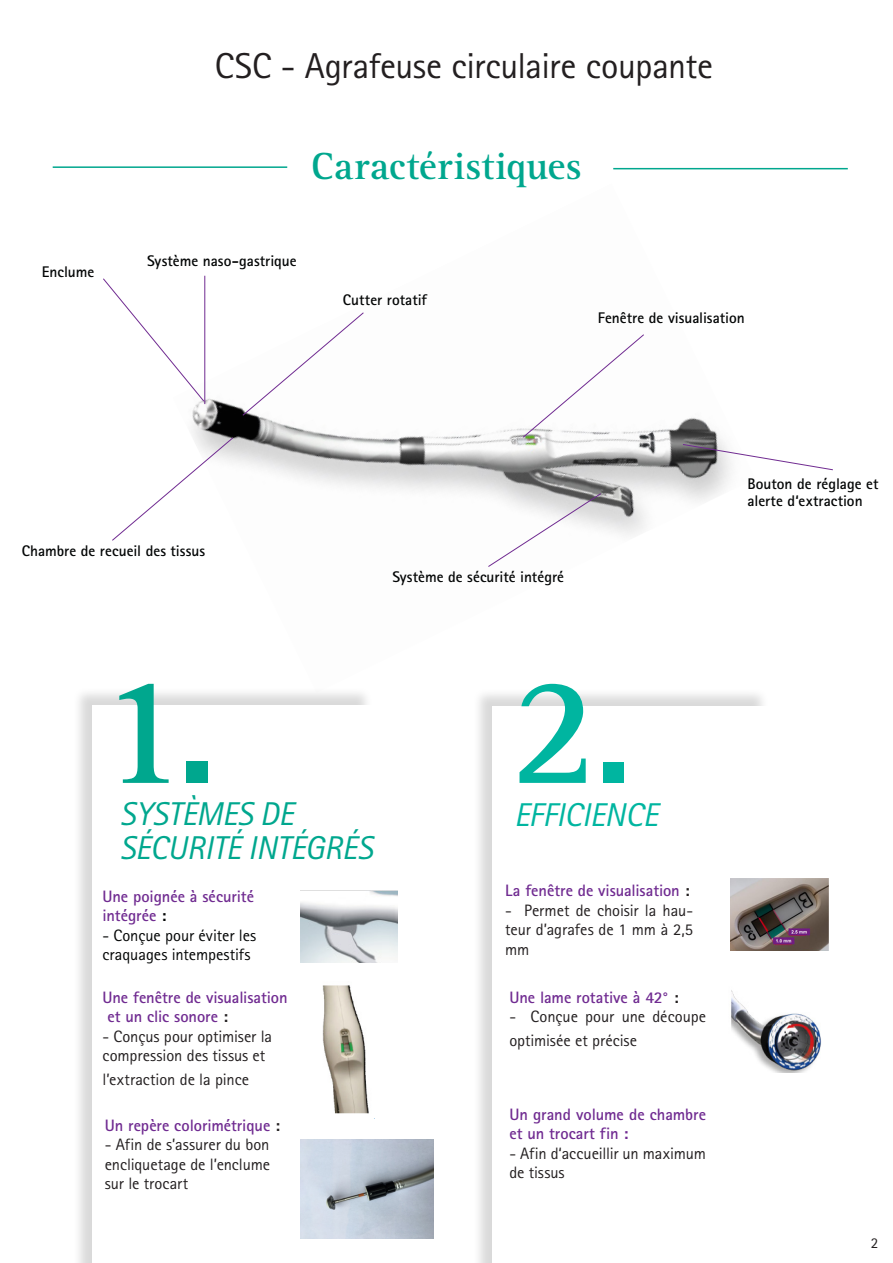
<style>
.page{position:relative;width:893px;height:1263px;background:#fff}
.page>*{position:absolute;margin:0;border:0;box-sizing:border-box;transform-origin:0 0}
.Bodytext__Box{font:700 159px "Rotis Serif Pro";color:#00a78e}
.Bodytext__Box-2{font:700 159px "Rotis Serif Pro";color:#00b5a0}
.Bodytext__Box-3{font:700 39px "Rotis Serif Pro";letter-spacing:.005em;color:#00a78e}
.Bodytext__Box-4{font:36px "Rotis Sans Serif Pro";letter-spacing:-.015em;color:#231f20}
.Bodytext__Box-5{font:italic 33px "Rotis Sans Serif Pro";letter-spacing:-.005em;color:#00a78e}
.Bodytext__Box-6{font:italic 33px "Rotis Sans Serif Pro";letter-spacing:-.01em;color:#00b5a0}
.Bodytext__Box-7{font:16.5px/19.5px "Rotis Sans Serif Pro";letter-spacing:-.005em;color:#231f20}
.Bodytext__Box-8{font:700 16.5px/19.5px "Rotis Sans Serif Pro";letter-spacing:-.005em;color:#702b91}
.Bodytext__Box-9{font:16.5px "Rotis Sans Serif Pro";letter-spacing:-.005em;color:#030505}
.Bodytext__Box-10{font:700 15.45px/17px "Rotis Sans Serif Pro";color:#030505}
.Bodytext__Box-11{font:15px "Rotis Sans Serif Pro";color:#231f20}
.s1{font-family:"Rotis Sans Serif Pro";font-weight:800}
.s2{font-family:"Rotis Sans Serif Pro";font-weight:800;font-size:150px}
.s3{color:#030505}
.s4{color:#231f20}
</style>
<div class="page">
<img style="left:192px;top:275px;width:538px;height:260px">
<hr style="left:53px;top:166px;width:234px;height:2px;background:#00a78e">
<hr style="left:613px;top:168px;width:235px;height:1px;background:#00a78e">
<svg style="left:522px;top:334px;width:123px;height:104px"></svg>
<svg style="left:103px;top:278px;width:101px;height:124px"></svg>
<hr style="left:204px;top:276px;width:1px;height:128px;background:#702b91">
<svg style="left:112px;top:437px;width:122px;height:104px"></svg>
<svg style="left:242px;top:312px;width:122px;height:104px"></svg>
<svg style="left:682px;top:444px;width:151px;height:27px"></svg>
<svg style="left:487px;top:493px;width:115px;height:74px"></svg>
<div style="left:72px;top:686px;width:301px;height:577px;background:#000;opacity:.15"></div>
<div style="left:92px;top:706px;width:282px;height:557px;background:#fff"></div>
<img style="left:300px;top:890px;width:97px;height:72px">
<div style="left:472px;top:687px;width:297px;height:576px;background:#000;opacity:.15"></div>
<div style="left:492px;top:707px;width:278px;height:556px;background:#fff"></div>
<img style="left:322px;top:985px;width:47px;height:129px">
<img style="left:731px;top:990px;width:90px;height:83px">
<img style="left:300px;top:1140px;width:133px;height:98px">
<img style="left:731px;top:878px;width:97px;height:73px">
<p class="Bodytext__Box-4" style="left:215px;top:44px;width:500px">CSC - Agrafeuse circulaire coupante</p>
<p class="Bodytext__Box-10" style="left:42px;top:263px;width:54px">Enclume</p>
<p class="Bodytext__Box-3" style="left:311px;top:142px;width:272px">Caractéristiques</p>
<p class="Bodytext__Box-10" style="left:147px;top:252px;width:151px">Système naso-gastrique</p>
<p class="Bodytext__Box-10" style="left:343px;top:291px;width:86px">Cutter rotatif</p>
<p class="Bodytext__Box-10" style="left:598px;top:309px;width:148px">Fenêtre de visualisation</p>
<p class="Bodytext__Box-10" style="left:22px;top:542px;width:185px">Chambre de recueil des tissus</p>
<p class="Bodytext__Box" style="left:99px;top:632px;width:119px">1<span class="s1">.</span></p>
<p class="Bodytext__Box-10" style="left:392px;top:568px;width:173px">Système de sécurité intégré</p>
<p class="Bodytext__Box-2" style="left:509px;top:632px;width:123px">2<span class="s2">.</span></p>
<p class="Bodytext__Box-10" style="left:747px;top:475px;width:133px">Bouton de réglage et alerte d‘extraction</p>
<p class="Bodytext__Box-5" style="left:120px;top:794px;width:175px">SYSTÈMES DE</p>
<p class="Bodytext__Box-5" style="left:120px;top:829px;width:255px">SÉCURITÉ INTÉGRÉS</p>
<p class="Bodytext__Box-8" style="left:103px;top:886px;width:153px">Une poignée à sécurité</p>
<p class="Bodytext__Box-8" style="left:103px;top:905px;width:65px">intégrée <span class="s3">:</span></p>
<p class="Bodytext__Box-9" style="left:103px;top:925px;width:155px">- Conçue pour éviter les</p>
<p class="Bodytext__Box-9" style="left:103px;top:945px;width:150px">craquages intempestifs</p>
<p class="Bodytext__Box-8" style="left:103px;top:987px;width:187px">Une fenêtre de visualisation</p>
<p class="Bodytext__Box-8" style="left:107px;top:1007px;width:122px">et un clic sonore <span class="s4">:</span></p>
<p class="Bodytext__Box-7" style="left:103px;top:1026px;width:171px">- Conçus pour optimiser la</p>
<p class="Bodytext__Box-7" style="left:103px;top:1044px;width:164px;line-height:24px">compression des tissus et l’extraction de la pince</p>
<p class="Bodytext__Box-8" style="left:105px;top:1115px;width:177px">Un repère colorimétrique <span class="s4">:</span></p>
<p class="Bodytext__Box-7" style="left:105px;top:1135px;width:166px">- Afin de s’assurer du bon</p>
<p class="Bodytext__Box-7" style="left:105px;top:1154px;width:167px">encliquetage de l’enclume</p>
<p class="Bodytext__Box-7" style="left:105px;top:1174px;width:85px">sur le trocart</p>
<p class="Bodytext__Box-6" style="left:514px;top:795px;width:146px">EFFICIENCE</p>
<p class="Bodytext__Box-8" style="left:505px;top:880px;width:186px">La fenêtre de visualisation <span class="s4">:</span></p>
<p class="Bodytext__Box-7" style="left:505px;top:900px;width:189px;text-align:justify">- Permet de choisir la hau&shy;teur d’agrafes de 1 mm à 2,5 mm</p>
<p class="Bodytext__Box-8" style="left:509px;top:987px;width:171px">Une lame rotative à 42° <span class="s4">:</span></p>
<p class="Bodytext__Box-7" style="left:509px;top:1005px;width:198px;line-height:24px">- Conçue pour une découpe optimisée et précise</p>
<p class="Bodytext__Box-8" style="left:509px;top:1104px;width:198px">Un grand volume de chambre et un trocart fin :</p>
<p class="Bodytext__Box-7" style="left:509px;top:1143px;width:198px">- Afin d‘accueillir un maximum de tissus</p>
<p class="Bodytext__Box-11" style="left:871px;top:1234px;width:9px">2</p>
</div>
